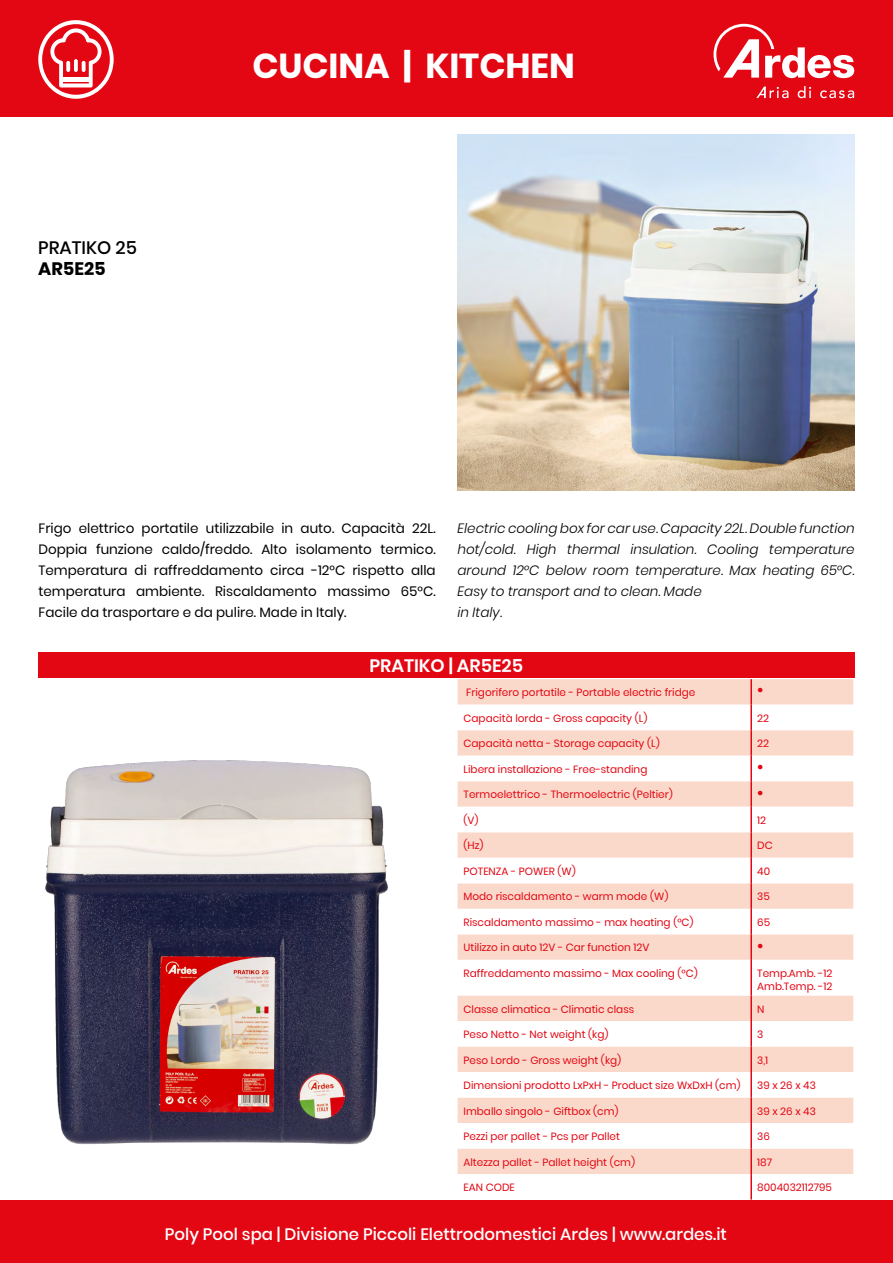
<style>
.page{position:relative;width:893px;height:1263px;background:#fff}
.page>*{position:absolute;margin:0;border:0;box-sizing:border-box;transform-origin:0 0}
.t1{font:700 34.5px "Poppins";color:#fff}
.t2{font:600 18px "Poppins";color:#fff}
.t3{font:500 18px "Poppins";color:#000}
.t4{font:700 18px "Poppins";color:#000}
.t5{font:500 16.5px "Poppins";color:#fff}
.t6{font:13.5px/21px "Poppins";color:#000;text-align:justify}
.t7{font:italic 300 13.5px/21px "Poppins";color:#000}
.t8{font:10.5px/12.6px "Poppins";color:#e30613}
.t9{font:10.5px "Impact";color:#e30613}
</style>
<div class="page">
<div style="left:0;top:0;width:893px;height:117px;background:#e30613"></div>
<svg style="left:713px;top:24px;width:141px;height:54px"></svg>
<svg style="left:756px;top:87px;width:32px;height:11px"></svg>
<svg style="left:798px;top:86px;width:13px;height:12px"></svg>
<svg style="left:820px;top:90px;width:34px;height:8px"></svg>
<svg style="left:38px;top:20px;width:76px;height:79px"></svg>
<hr style="left:61px;top:78px;width:30px;height:4px;background:#fff">
<svg style="left:66px;top:61px;width:4px;height:11px"></svg>
<svg style="left:74px;top:59px;width:4px;height:13px"></svg>
<svg style="left:82px;top:61px;width:4px;height:11px"></svg>
<div style="left:0;top:1200px;width:893px;height:63px;background:#e30613"></div>
<img style="left:457px;top:135px;width:397px;height:356px">
<svg style="left:458px;top:679px;width:395px;height:26px;background:#fbd9cb"></svg>
<svg style="left:458px;top:730px;width:395px;height:444px"></svg>
<hr style="left:750px;top:679px;width:2px;height:26px;background:#e30613">
<hr style="left:750px;top:705px;width:2px;height:25px;background:#e30613">
<hr style="left:750px;top:730px;width:2px;height:26px;background:#e30613">
<hr style="left:750px;top:756px;width:2px;height:25px;background:#e30613">
<hr style="left:750px;top:781px;width:2px;height:26px;background:#e30613">
<hr style="left:750px;top:807px;width:2px;height:25px;background:#e30613">
<hr style="left:750px;top:832px;width:2px;height:26px;background:#e30613">
<hr style="left:750px;top:858px;width:2px;height:25px;background:#e30613">
<hr style="left:750px;top:883px;width:2px;height:26px;background:#e30613">
<hr style="left:750px;top:909px;width:2px;height:25px;background:#e30613">
<hr style="left:750px;top:934px;width:2px;height:26px;background:#e30613">
<hr style="left:750px;top:960px;width:2px;height:35px;background:#e30613">
<hr style="left:750px;top:995px;width:2px;height:26px;background:#e30613">
<hr style="left:750px;top:1021px;width:2px;height:25px;background:#e30613">
<hr style="left:750px;top:1046px;width:2px;height:26px;background:#e30613">
<hr style="left:750px;top:1072px;width:2px;height:25px;background:#e30613">
<hr style="left:750px;top:1097px;width:2px;height:26px;background:#e30613">
<hr style="left:750px;top:1123px;width:2px;height:25px;background:#e30613">
<hr style="left:750px;top:1148px;width:2px;height:26px;background:#e30613">
<hr style="left:750px;top:1174px;width:2px;height:25px;background:#e30613">
<img style="left:45px;top:760px;width:343px;height:385px">
<div style="left:38px;top:653px;width:816px;height:25px;background:#e30613"></div>
<h2 class="t3" style="left:38px;top:237px;width:100px">PRATIKO 25</h2>
<h2 class="t4" style="left:38px;top:259px;width:69px">AR5E25</h2>
<h1 class="t1" style="left:252px;top:46px;width:324px">CUCINA | KITCHEN</h1>
<p class="t6" style="left:38px;top:518px;width:399px">Frigo elettrico portatile utilizzabile in auto. Capacità 22L.<br>Doppia funzione caldo/freddo. Alto isolamento termico.<br>Temperatura di raffreddamento circa -12°C rispetto alla temperatura ambiente. Riscaldamento massimo 65°C.<br>Facile da trasportare e da pulire. Made in Italy.</p>
<p class="t7" style="left:458px;top:518px;width:399px">Electric cooling box for car use. Capacity 22L. Double function hot/cold. High thermal insulation. Cooling temperature around 12°C below room temperature. Max heating 65°C.<br>Easy to transport and to clean. Made<br>in Italy.</p>
<h2 class="t2" style="left:369px;top:655px;width:155px">PRATIKO | AR5E25</h2>
<p class="t8" style="left:466px;top:686px;width:231px">Frigorifero portatile - Portable electric fridge</p>
<p class="t9" style="left:757px;top:681px;width:8px">●</p>
<p class="t8" style="left:464px;top:712px;width:185px">Capacità lorda - Gross capacity (L)</p>
<p class="t8" style="left:757px;top:712px;width:13px">22</p>
<p class="t8" style="left:464px;top:737px;width:198px">Capacità netta - Storage capacity (L)</p>
<p class="t8" style="left:757px;top:737px;width:13px">22</p>
<p class="t8" style="left:464px;top:763px;width:185px">Libera installazione - Free-standing</p>
<p class="t9" style="left:757px;top:758px;width:8px">●</p>
<p class="t8" style="left:464px;top:788px;width:211px">Termoelettrico - Thermoelectric (Peltier)</p>
<p class="t9" style="left:757px;top:783px;width:8px">●</p>
<p class="t8" style="left:464px;top:814px;width:17px">(V)</p>
<p class="t8" style="left:757px;top:814px;width:10px">12</p>
<p class="t8" style="left:464px;top:839px;width:21px">(Hz)</p>
<p class="t8" style="left:757px;top:839px;width:17px">DC</p>
<p class="t8" style="left:464px;top:865px;width:114px">POTENZA - POWER (W)</p>
<p class="t8" style="left:757px;top:865px;width:14px">40</p>
<p class="t8" style="left:464px;top:890px;width:206px">Modo riscaldamento - warm mode (W)</p>
<p class="t8" style="left:757px;top:890px;width:14px">35</p>
<p class="t8" style="left:464px;top:916px;width:232px">Riscaldamento massimo - max heating (°C)</p>
<p class="t8" style="left:757px;top:916px;width:14px">65</p>
<p class="t8" style="left:464px;top:941px;width:187px">Utilizzo in auto 12V - Car function 12V</p>
<p class="t9" style="left:757px;top:936px;width:8px">●</p>
<p class="t8" style="left:464px;top:967px;width:236px">Raffreddamento massimo - Max cooling (°C)</p>
<p class="t8" style="left:757px;top:967px;width:77px">Temp.Amb. -12<br>Amb.Temp. -12</p>
<p class="t8" style="left:464px;top:1002px;width:172px">Classe climatica - Climatic class</p>
<p class="t8" style="left:757px;top:1002px;width:9px">N</p>
<p class="t8" style="left:464px;top:1028px;width:146px">Peso Netto - Net weight (kg)</p>
<p class="t8" style="left:757px;top:1028px;width:8px">3</p>
<p class="t8" style="left:464px;top:1054px;width:159px">Peso Lordo - Gross weight (kg)</p>
<p class="t8" style="left:757px;top:1054px;width:13px">3,1</p>
<p class="t8" style="left:464px;top:1079px;width:279px">Dimensioni prodotto LxPxH - Product size WxDxH (cm)</p>
<p class="t8" style="left:757px;top:1079px;width:60px">39 x 26 x 43</p>
<p class="t8" style="left:464px;top:1105px;width:157px">Imballo singolo - Giftbox (cm)</p>
<p class="t8" style="left:757px;top:1105px;width:60px">39 x 26 x 43</p>
<p class="t8" style="left:464px;top:1130px;width:158px">Pezzi per pallet - Pcs per Pallet</p>
<p class="t8" style="left:757px;top:1130px;width:14px">36</p>
<p class="t8" style="left:464px;top:1156px;width:173px">Altezza pallet - Pallet height (cm)</p>
<p class="t8" style="left:757px;top:1156px;width:16px">187</p>
<p class="t8" style="left:464px;top:1181px;width:53px">EAN CODE</p>
<p class="t8" style="left:757px;top:1181px;width:76px">8004032112795</p>
<h3 class="t5" style="left:165px;top:1224px;width:564px">Poly Pool spa | Divisione Piccoli Elettrodomestici Ardes | www.ardes.it</h3>
</div>
